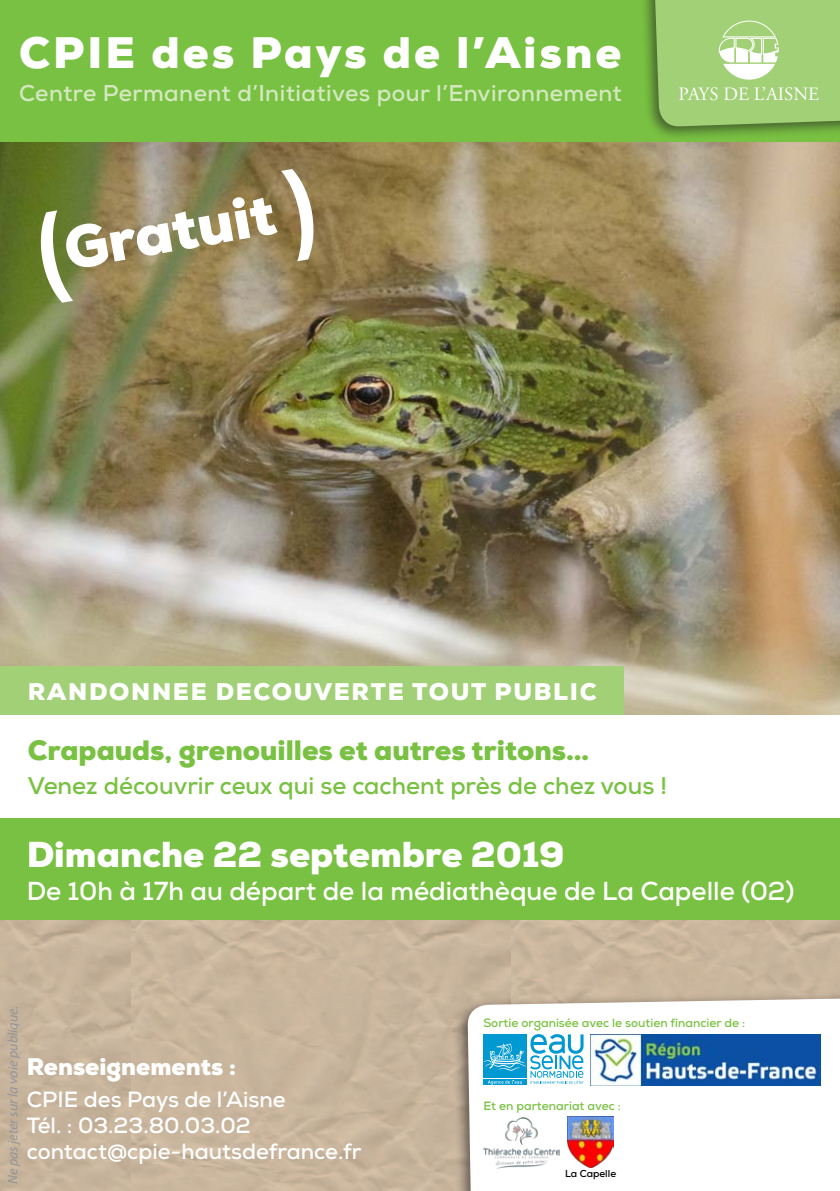
<style>
.page{position:relative;width:840px;height:1191px;background:#fff}
.page>*{position:absolute;margin:0;border:0;box-sizing:border-box;transform-origin:0 0}
.t1{font:900 58.6px "Nexa";color:#fff}
.t2{font:900 44px "Nexa";letter-spacing:.07em;color:#fff}
.t3{font:900 36px "Nexa";color:#fff}
.t4{font:900 28px "Nexa";color:#79c142}
.t5{font:700 26px "Nexa";color:#fff}
.t6{font:700 24px "Nexa";color:#79c142}
.t7{font:900 24px "Nexa";letter-spacing:.07em;color:#fff}
.t8{font:900 24px "Nexa";color:#fff}
.t9{font:700 22.8px "Nexa";letter-spacing:.02em;color:#d4e8c0}
.t10{font:700 22px/26px "Nexa";color:#fff}
.t11{font:18.8px "Adobe Garamond Pro";color:#fff}
.t12{font:italic 14px "Myriad Pro";color:#939598}
.t13{font:700 12px "Nexa";color:#79c142}
.t14{font:700 10px "Nexa";color:#000}
</style>
<div class="page">
<img style="left:510px;top:919px;width:329px;height:70px">
<img style="left:130px;top:919px;width:380px;height:272px">
<img style="left:0;top:919px;width:130px;height:272px">
<img style="left:0;top:142px;width:839px;height:573px">
<div style="left:0;top:0;width:839px;height:142px;background:#79c142"></div>
<div style="left:0;top:666px;width:622px;height:61px;background:#a1d076"></div>
<div style="left:0;top:817px;width:839px;height:102px;background:#79c142"></div>
<div style="left:0;top:715px;width:839px;height:102px;background:#fff"></div>
<svg style="left:39px;top:210px;width:34px;height:93px"></svg>
<svg style="left:281px;top:169px;width:34px;height:92px"></svg>
<div style="left:638px;top:0;width:201px;height:141px;background:#231f20;opacity:.6"></div>
<svg style="left:653px;top:0;width:186px;height:127px;background:#a3ce7b"></svg>
<div style="left:452px;top:989px;width:387px;height:202px;background:#231f20;opacity:.6"></div>
<svg style="left:467px;top:996px;width:372px;height:195px"></svg>
<div style="left:483px;top:1079px;width:43px;height:6px;background:#0099d1"></div>
<svg style="left:483px;top:1034px;width:100px;height:50px"></svg>
<img style="left:590px;top:1034px;width:229px;height:51px">
<img style="left:483px;top:1117px;width:76px;height:51px">
<img style="left:567px;top:1116px;width:46px;height:52px">
<h2 class="t2" style="left:19px;top:25px;width:603px">CPIE des Pays de l’Aisne</h2>
<p class="t9" style="left:19px;top:79px;width:604px">Centre Permanent d’Initiatives pour l’Environnement</p>
<p class="t11" style="left:678px;top:82px;width:142px">PAYS DE L’AISNE</p>
<h1 class="t1" style="left:58px;top:212px;width:215px;rotate:-10deg">Gratuit</h1>
<p class="t7" style="left:28px;top:676px;width:570px">RANDONNEE DECOUVERTE TOUT PUBLIC</p>
<p class="t4" style="left:28px;top:732px;width:562px">Crapauds, grenouilles et autres tritons…</p>
<p class="t6" style="left:28px;top:770px;width:640px">Venez découvrir ceux qui se cachent près de chez vous !</p>
<h3 class="t3" style="left:27px;top:831px;width:539px">Dimanche 22 septembre 2019</h3>
<p class="t5" style="left:27px;top:874px;width:768px">De 10h à 17h au départ de la médiathèque de La Capelle (02)</p>
<p class="t12" style="left:4px;top:1183px;width:179px;rotate:-90deg">Ne pas jeter sur la voie publique.</p>
<p class="t8" style="left:27px;top:1051px;width:211px">Renseignements :</p>
<p class="t10" style="left:27px;top:1086px;width:336px">CPIE des Pays de l’Aisne<br>Tél. : 03.23.80.03.02 contact@cpie-hautsdefrance.fr</p>
<p class="t13" style="left:483px;top:1015px;width:263px">Sortie organisée avec le soutien financier de :</p>
<p class="t13" style="left:483px;top:1098px;width:139px">Et en partenariat avec :</p>
<p class="t14" style="left:565px;top:1167px;width:52px">La Capelle</p>
</div>
